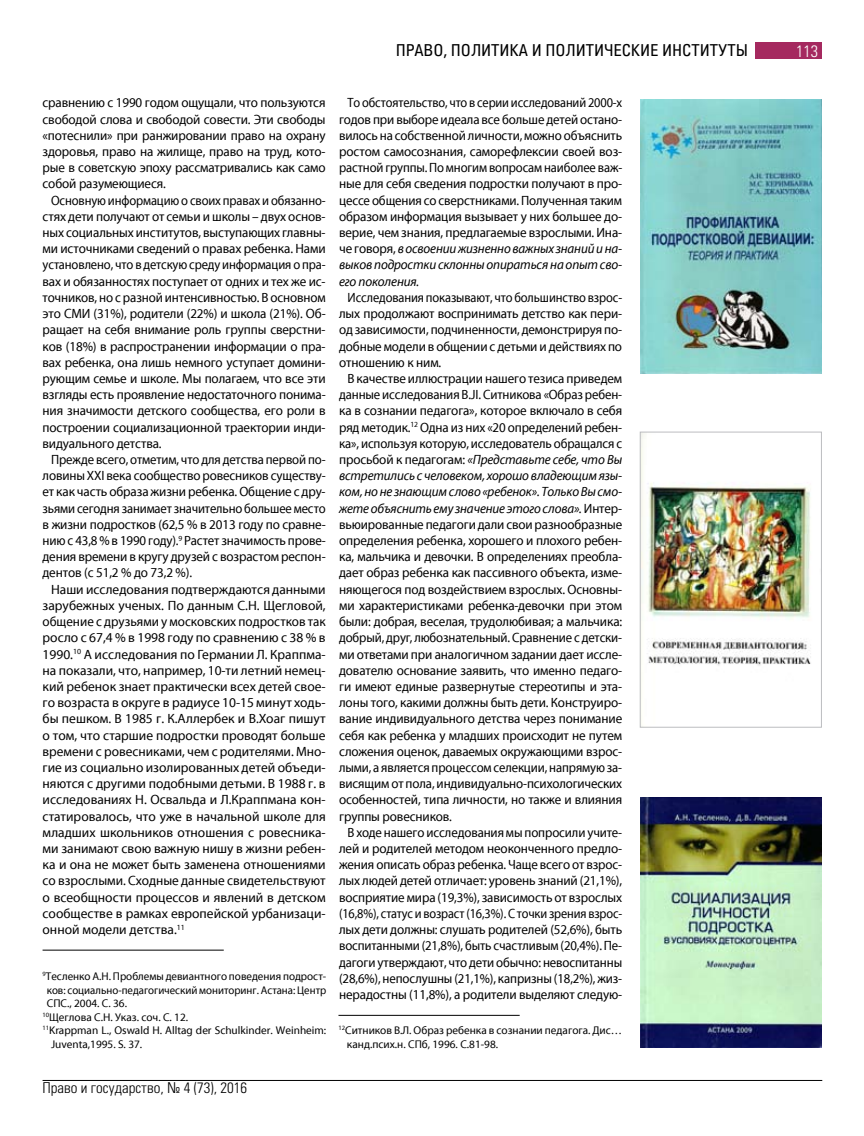
<style>
.page{position:relative;width:864px;height:1136px;background:#fff}
.page>*{position:absolute;margin:0;border:0;box-sizing:border-box;transform-origin:0 0}
.t1{font:16.5px "Partner Condensed kaz";color:#000}
.t2{font:300 condensed 16.5px "Partner";color:#fff}
.t3{font:300 condensed 15px "Partner";color:#000}
.t4{font:13.5px/16.2px "SM Myriad Pro Regular";letter-spacing:-.01em;color:#000;text-align:justify}
.t5{font:13.5px/16.2px "SM Myriad Pro Regular";letter-spacing:-.01em;color:#000;text-align:justify;scale:.96 1}
.t6{font:13.5px/16.2px "SM Myriad Pro Regular";letter-spacing:-.01em;color:#000;text-align:justify;scale:.93 1}
.t7{font:13.5px/16.2px "SM Myriad Pro Regular";letter-spacing:-.01em;color:#000;text-align:justify;scale:.95 1}
.t8{font:13.5px/16.2px "SM Myriad Pro Regular";letter-spacing:-.01em;color:#000;text-align:justify;scale:.91 1}
.t9{font:13.5px/16.2px "SM Myriad Pro Regular";letter-spacing:-.01em;color:#000;text-align:justify;scale:.94 1}
.t10{font:13.5px/16.2px "SM Myriad Pro Regular";letter-spacing:-.01em;color:#000;text-align:justify;scale:.92 1}
.t11{font:13.5px/16.2px "SM Myriad Pro It";letter-spacing:-.01em;color:#000;text-align:justify}
.t12{font:13.5px/16.2px "SM Myriad Pro It";letter-spacing:-.01em;color:#000;text-align:justify;scale:.96 1}
.t13{font:11.25px/13.5px "SM Myriad Pro Regular";color:#000}
.t14{font:11.25px "SM Myriad Pro Regular";color:#000;scale:.96 1}
.s1{font-family:"SM Myriad Pro Regular"}
</style>
<div class="page">
<div style="left:754px;top:43px;width:67px;height:16px;background:#a5295f"></div>
<hr style="left:43px;top:1080px;width:778px;height:1px;background:#000">
<img style="left:640px;top:100px;width:181px;height:273px">
<img style="left:641px;top:434px;width:170px;height:290px">
<div style="left:639px;top:432px;width:182px;height:295px;border:1px solid #bcbdc0"></div>
<img style="left:640px;top:797px;width:181px;height:250px">
<hr style="left:43px;top:949px;width:181px;height:1px;background:#000">
<hr style="left:338px;top:1014px;width:181px;height:1px;background:#000">
<p class="t1" style="left:395px;top:40px;width:10px">Право</p>
<p class="t1" style="left:443px;top:40px;width:229px">, политика и политические институты</p>
<p class="t4" style="left:43px;top:94px;width:284px">сравнению с 1990 годом ощущали, что пользуются свободой слова и свободой совести. Эти свободы «потеснили» при ранжировании право на охрану здоровья, право на жилище, право на труд, кото&shy;рые в советскую эпоху рассматривались как само собой разумеющиеся.</p>
<p class="t6" style="left:43px;top:192px;width:306px;text-indent:9px">Основную информацию о своих правах и обязанно&shy;стях дети получают от семьи и школы – двух основ&shy;ных социальных институтов, выступающих главны&shy;ми источниками сведений о правах ребенка. Нами установлено, что в детскую среду информация о пра&shy;вах и обязанностях поступает от одних и тех же ис&shy;точников, но с разной интенсивностью. В основном это СМИ (31%), родители (22%) и школа (21%). Об&shy;ращает на себя внимание роль группы сверстни&shy;ков (18%) в распространении информации о пра&shy;вах ребенка, она лишь немного уступает домини&shy;рующим семье и школе. Мы полагаем, что все эти взгляды есть проявление недостаточного понима&shy;ния значимости детского сообщества, его роли в построении социализационной траектории инди&shy;видуального детства.</p>
<p class="t9" style="left:43px;top:451px;width:302px;text-indent:9px">Прежде всего, отметим, что для детства первой по&shy;ловины ХХI века сообщество ровесников существу&shy;ет как часть образа жизни ребенка. Общение с дру&shy;зьями сегодня занимает значительно большее место в жизни подростков (62,5 % в 2013 году по сравне&shy;нию с 43,8 % в 1990 году).<sup>9</sup> Растет значимость прове&shy;дения времени в кругу друзей с возрастом респон&shy;дентов (с 51,2 % до 73,2 %).</p>
<p class="t4" style="left:43px;top:580px;width:284px;text-indent:9px">Наши исследования подтверждаются данными зарубежных ученых. По данным С.Н. Щегловой, общение с друзьями у московских подростков так росло с 67,4 % в 1998 году по сравнению с 38 % в 1990.<sup>10</sup> А исследования по Германии Л. Краппма&shy;на показали, что, например, 10-ти летний немец&shy;кий ребенок знает практически всех детей свое&shy;го возраста в округе в радиусе 10-15 минут ходь&shy;бы пешком. В 1985 г. К.Аллербек и В.Хоаг пишут о том, что старшие подростки проводят больше времени с ровесниками, чем с родителями. Мно&shy;гие из социально изолированных детей объеди&shy;няются с другими подобными детьми. В 1988 г. в исследованиях Н. Освальда и Л.Краппмана кон&shy;статировалось, что уже в начальной школе для младших школьников отношения с ровесника&shy;ми занимают свою важную нишу в жизни ребен&shy;ка и она не может быть заменена отношениями со взрослыми. Сходные данные свидетельствуют о всеобщности процессов и явлений в детском сообществе в рамках европейской урбанизаци&shy;онной модели детства.<sup>11</sup></p>
<p class="t13" style="left:43px;top:969px;width:285px"><sup>9</sup>Тесленко А.Н. Проблемы девиантного поведения подрост-</p>
<p class="t14" style="left:47px;top:982px;width:292px">ков: социально-педагогический мониторинг. Астана: Центр</p>
<p class="t13" style="left:47px;top:996px;width:82px">СПС., 2004. С. 36.</p>
<p class="t13" style="left:43px;top:1009px;width:147px"><sup>10</sup>Щеглова С.Н. Указ. соч. С. 12.</p>
<p class="t13" style="left:43px;top:1023px;width:285px"><sup>11</sup>Krappman L., Oswald H. Alltag der Schulkinder. Weinheim:</p>
<p class="t13" style="left:51px;top:1036px;width:93px">Juventa,1995. S. 37.</p>
<p class="t8" style="left:339px;top:94px;width:312px;text-indent:9px">То обстоятельство, что в серии исследований 2000-х годов при выборе идеала все больше детей остано&shy;вилось на собственной личности, можно объяснить ростом самосознания, саморефлексии своей воз&shy;растной группы. По многим вопросам наиболее важ&shy;ные для себя сведения подростки получают в про&shy;цессе общения со сверстниками. Полученная таким образом информация вызывает у них большее до&shy;верие, чем знания, предлагаемые взрослыми. Ина-</p>
<p class="t12" style="left:339px;top:240px;width:296px"><span class="s1">че говоря,</span> в освоении жизненно важных знаний и на&shy;выков подростки склонны опираться на опыт сво&shy;его поколения.</p>
<p class="t10" style="left:339px;top:289px;width:309px;text-indent:9px">Исследования показывают, что большинство взрос&shy;лых продолжают воспринимать детство как пери&shy;од зависимости, подчиненности, демонстрируя по&shy;добные модели в общении с детьми и действиях по отношению к ним.</p>
<p class="t4" style="left:339px;top:370px;width:284px;text-indent:9px">В качестве иллюстрации нашего тезиса приведем данные исследования B.JI. Ситникова «Образ ребен&shy;ка в сознании педагога», которое включало в себя ряд методик.<sup>12</sup> Одна из них «20 определений ребен&shy;ка», используя которую, исследователь обращался с</p>
<p class="t11" style="left:339px;top:451px;width:284px"><span class="s1">просьбой к педагогам:</span> «Представьте себе, что Вы встретились с человеком, хорошо владеющим язы&shy;ком, но не знающим слово «ребенок». Только Вы смо&shy;жете объяснить ему значение этого слова». <span class="s1">Интер-</span></p>
<p class="t5" style="left:339px;top:516px;width:296px">вьюированные педагоги дали свои разнообразные определения ребенка, хорошего и плохого ребен&shy;ка, мальчика и девочки. В определениях преобла&shy;дает образ ребенка как пассивного объекта, изме&shy;няющегося под воздействием взрослых. Основны&shy;ми характеристиками ребенка-девочки при этом были: добрая, веселая, трудолюбивая; а мальчика: добрый, друг, любознательный. Сравнение с детски&shy;ми ответами при аналогичном задании дает иссле&shy;дователю основание заявить, что именно педаго&shy;ги имеют единые развернутые стереотипы и эта&shy;лоны того, какими должны быть дети. Конструиро&shy;вание индивидуального детства через понимание себя как ребенка у младших происходит не путем сложения оценок, даваемых окружающими взрос&shy;лыми, а является процессом селекции, напрямую за&shy;висящим от пола, индивидуально-психологических особенностей, типа личности, но также и влияния группы ровесников.</p>
<p class="t7" style="left:339px;top:823px;width:299px;text-indent:9px">В ходе нашего исследования мы попросили учите&shy;лей и родителей методом неоконченного предло&shy;жения описать образ ребенка. Чаще всего от взрос&shy;лых людей детей отличает: уровень знаний (21,1%), восприятие мира (19,3%), зависимость от взрослых (16,8%), статус и возраст (16,3%). С точки зрения взрос&shy;лых дети должны: слушать родителей (52,6%), быть воспитанными (21,8%), быть счастливым (20,4%). Пе&shy;дагоги утверждают, что дети обычно: невоспитанны (28,6%), непослушны (21,1%), капризны (18,2%), жиз&shy;нерадостны (11,8%), а родители выделяют следую-</p>
<p class="t13" style="left:347px;top:1023px;width:276px;text-indent:-9px"><sup>12</sup>Ситников В.Л. Образ ребенка в сознании педагога. Дис… канд.псих.н. СПб, 1996. С.81-98.</p>
<p class="t3" style="left:43px;top:1079px;width:206px">Право и государство, № 4 (73), 2016</p>
<p class="t2" style="left:795px;top:41px;width:23px">113</p>
</div>
